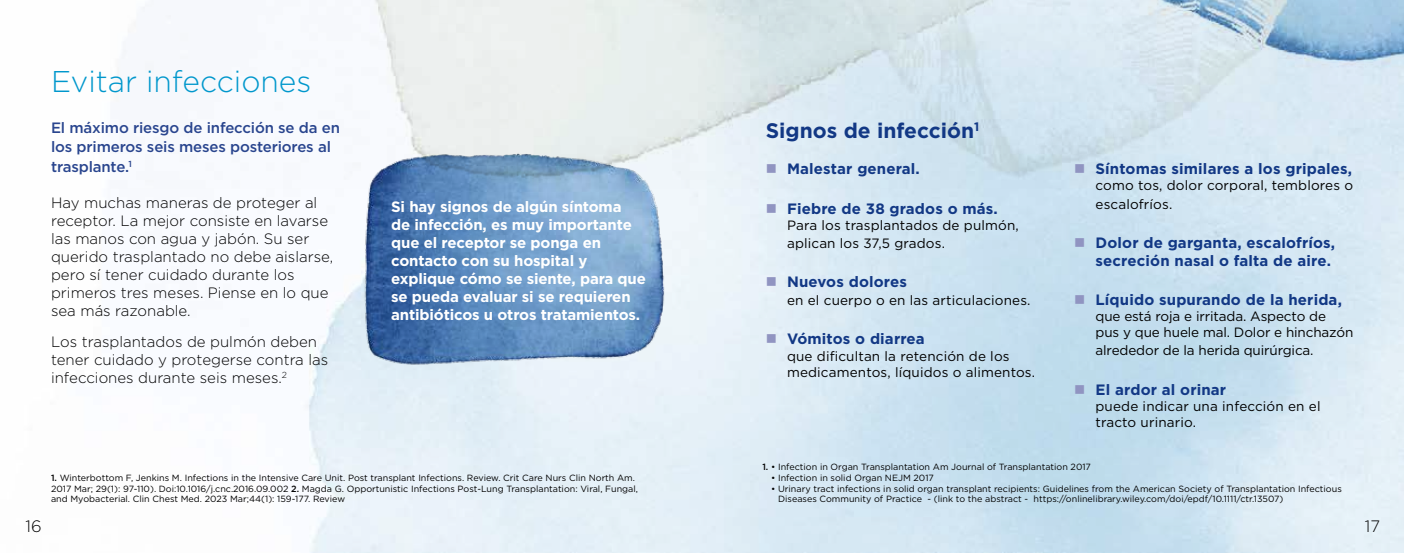
<style>
.page{position:relative;width:1404px;height:553px;background:#fff}
.page>*{position:absolute;margin:0;border:0;box-sizing:border-box;transform-origin:0 0}
.t1{font:300 30px "Gotham";color:#0097cc}
.t2{font:700 21px "Gotham";color:#123885}
.t3{font:300 16.5px "Gotham";color:#000}
.t4{font:300 15px/18px "Gotham";color:#000}
.t5{font:700 15px/18px "Gotham";letter-spacing:.01em;color:#123885}
.t6{font:700 15px/18px "Gotham";letter-spacing:-.01em;color:#fff}
.t7{font:500 15px/19.5px "Gotham";letter-spacing:-.01em;color:#29458e}
.t8{font:13.5px/18px "Gotham";letter-spacing:.01em;color:#000}
.t9{font:13.5px/16.2px "Gotham";letter-spacing:-.01em;color:#000}
.t10{font:9px/10.8px "Gotham";color:#000}
.s1{font-weight:500}
</style>
<div class="page">
<img style="left:111px;top:0;width:1292px;height:188px">
<img style="left:357px;top:140px;width:319px;height:242px">
<svg style="left:767px;top:164px;width:8px;height:9px"></svg>
<svg style="left:767px;top:204px;width:8px;height:8px"></svg>
<svg style="left:767px;top:277px;width:8px;height:9px"></svg>
<svg style="left:767px;top:334px;width:8px;height:9px"></svg>
<svg style="left:1075px;top:164px;width:9px;height:9px"></svg>
<svg style="left:1075px;top:238px;width:9px;height:9px"></svg>
<svg style="left:1075px;top:295px;width:9px;height:9px"></svg>
<svg style="left:1075px;top:385px;width:9px;height:9px"></svg>
<h1 class="t1" style="left:51px;top:62px;width:262px">Evitar infecciones</h1>
<h3 class="t7" style="left:51px;top:118px;width:290px">El máximo riesgo de infección se da en los primeros seis meses posteriores al trasplante.<sup>1</sup></h3>
<h3 class="t4" style="left:51px;top:193px;width:284px">Hay muchas maneras de proteger al receptor. La mejor consiste en lavarse las manos con agua y jabón. Su ser querido trasplantado no debe aislarse, pero sí tener cuidado durante los primeros tres meses. Piense en lo que sea más razonable.</h3>
<h3 class="t4" style="left:51px;top:332px;width:279px">Los trasplantados de pulmón deben tener cuidado y protegerse contra las infecciones durante seis meses.<sup>2</sup></h3>
<h3 class="t6" style="left:391px;top:197px;width:256px">Si hay signos de algún síntoma<br>de infección, es muy importante que el receptor se ponga en contacto con su hospital y explique cómo se siente, para que se pueda evaluar si se requieren antibióticos u otros tratamientos.</h3>
<p class="t10" style="left:51px;top:472px;width:588px"><span class="s1">1.</span> Winterbottom F, Jenkins M. Infections in the Intensive Care Unit. Post transplant Infections. Review. Crit Care Nurs Clin North Am.<br>2017 Mar; 29(1): 97-110). Doi:10.1016/j.cnc.2016.09.002 <span class="s1">2.</span> Magda G. Opportunistic Infections Post-Lung Transplantation: Viral, Fungal, and Myobacterial. Clin Chest Med. 2023 Mar;44(1): 159-177. Review</p>
<h2 class="t2" style="left:765px;top:116px;width:215px">Signos de infección<sup>1</sup></h2>
<h3 class="t5" style="left:787px;top:160px;width:134px">Malestar general.</h3>
<h3 class="t5" style="left:787px;top:199px;width:212px">Fiebre de 38 grados o más.</h3>
<h3 class="t8" style="left:787px;top:216px;width:233px">Para los trasplantados de pulmón, aplican los 37,5 grados.</h3>
<h3 class="t5" style="left:787px;top:273px;width:121px">Nuevos dolores</h3>
<h3 class="t8" style="left:787px;top:291px;width:245px">en el cuerpo o en las articulaciones.</h3>
<h3 class="t5" style="left:787px;top:330px;width:139px">Vómitos o diarrea</h3>
<h3 class="t8" style="left:787px;top:347px;width:249px;line-height:16.2px">que dificultan la retención de los medicamentos, líquidos o alimentos.</h3>
<h3 class="t5" style="left:1095px;top:160px;width:258px">Síntomas similares a los gripales,</h3>
<h3 class="t8" style="left:1095px;top:176px;width:259px">como tos, dolor corporal, temblores o escalofríos.</h3>
<h3 class="t5" style="left:1095px;top:233px;width:241px">Dolor de garganta, escalofríos, secreción nasal o falta de aire.</h3>
<h3 class="t5" style="left:1095px;top:291px;width:248px">Líquido supurando de la herida,</h3>
<h3 class="t9" style="left:1095px;top:308px;width:259px">que está roja e irritada. Aspecto de<br>pus y que huele mal. Dolor e hinchazón</h3>
<h3 class="t9" style="left:1095px;top:342px;width:219px">alrededor de la herida quirúrgica.</h3>
<h3 class="t5" style="left:1095px;top:380px;width:132px">El ardor al orinar</h3>
<h3 class="t8" style="left:1095px;top:398px;width:226px;line-height:16.2px">puede indicar una infección en el tracto urinario.</h3>
<p class="t10" style="left:762px;top:461px;width:330px"><span class="s1">1.</span> • Infection in Organ Transplantation Am Journal of Transplantation 2017</p>
<p class="t10" style="left:771px;top:472px;width:164px">• Infection in solid Organ NEJM 2017</p>
<p class="t10" style="left:778px;top:483px;width:565px;text-indent:-7px">• Urinary tract infections in solid organ transplant recipients: Guidelines from the American Society of Transplantation Infectious<br>Diseases Community of Practice - (link to the abstract - https://onlinelibrary.wiley.com/doi/epdf/10.1111/ctr.13507)</p>
<h3 class="t3" style="left:26px;top:516px;width:18px">16</h3>
<h3 class="t3" style="left:1364px;top:516px;width:17px">17</h3>
</div>
